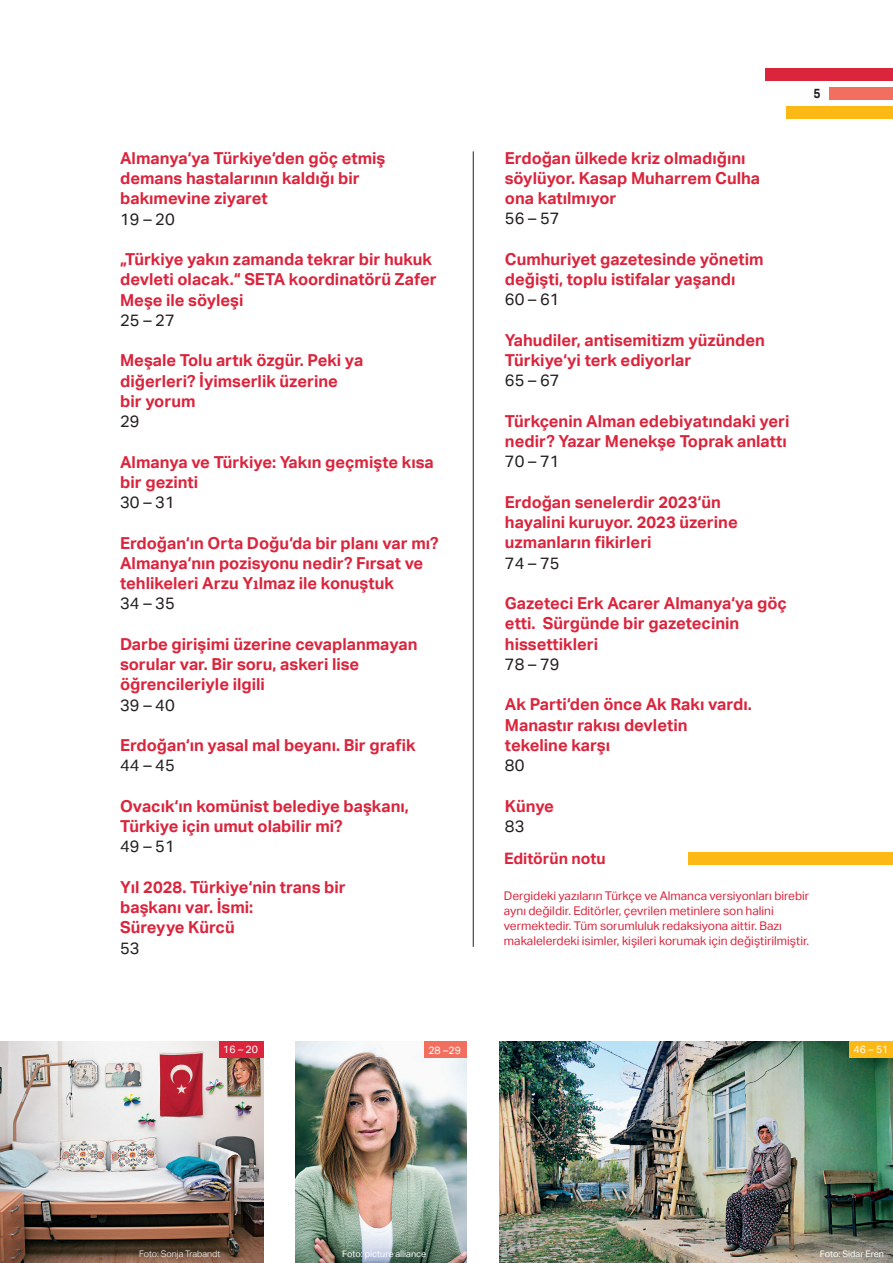
<style>
.page{position:relative;width:893px;height:1263px;background:#fff}
.page>*{position:absolute;margin:0;border:0;box-sizing:border-box;transform-origin:0 0}
.t1{font:700 16.5px/20.2px "Aktiv Grotesk";color:#da253d}
.t2{font:16.5px "Aktiv Grotesk";color:#231f20}
.t3{font:700 15.75px "Aktiv Grotesk";color:#da253d}
.t4{font:700 13.35px "Aktiv Grotesk";color:#231f20;scale:.91 1}
.t5{font:12px/15px "Aktiv Grotesk";color:#da253d}
.t6{font:10.5px "Aktiv Grotesk";color:#fff}
.t7{font:9px "Aktiv Grotesk";color:#fff}
.t8{font:300 9px "Aktiv Grotesk";color:#fff}
.s1{font-family:"Qua Text"}
.s2{font-weight:400;color:#231f20}
</style>
<div class="page">
<div style="left:765px;top:68px;width:128px;height:13px;background:#da253d"></div>
<div style="left:829px;top:87px;width:64px;height:13px;background:#f26f5f"></div>
<div style="left:787px;top:106px;width:106px;height:13px;background:#fcb814"></div>
<img style="left:0;top:1041px;width:264px;height:222px">
<img style="left:295px;top:1041px;width:172px;height:222px">
<img style="left:500px;top:1041px;width:393px;height:222px">
<hr style="left:473px;top:151px;width:1px;height:796px;background:#231f20">
<div style="left:424px;top:1042px;width:43px;height:16px;background:#f26f5f"></div>
<div style="left:849px;top:1041px;width:44px;height:16px;background:#fcb814"></div>
<div style="left:219px;top:1041px;width:45px;height:17px;background:#da253d"></div>
<div style="left:689px;top:852px;width:204px;height:13px;background:#fcb814"></div>
<p class="t1" style="left:120px;top:148px;width:267px">Almanya‘ya Türkiye‘den göç etmiş demans hastalarının kaldığı bir bakımevine ziyaret</p>
<p class="t2" style="left:120px;top:209px;width:56px">19 – 20</p>
<p class="t1" style="left:120px;top:249px;width:318px">„Türkiye yakın zamanda tekrar bir hukuk devleti olacak.“ SETA koordinatörü Zafer<br>Meşe ile söyleşi</p>
<p class="t2" style="left:120px;top:310px;width:56px">25 – 27</p>
<p class="t1" style="left:120px;top:351px;width:245px">Meşale Tolu artık özgür. Peki ya diğerleri? İyimserlik üzerine bir yorum</p>
<p class="t2" style="left:120px;top:412px;width:21px">29</p>
<p class="t1" style="left:120px;top:452px;width:315px">Almanya ve Türkiye: Yakın geçmişte kısa bir gezinti</p>
<p class="t2" style="left:120px;top:493px;width:56px">30 – 31</p>
<p class="t1" style="left:120px;top:533px;width:320px">Erdoğan‘ın Orta Doğu‘da bir planı var mı?<br>Almanya‘nın pozisyonu nedir? Fırsat ve tehlikeleri Arzu Y<span class="s1">ı</span>lmaz ile konuştuk<br><span class="s2">34 – 35</span></p>
<p class="t1" style="left:120px;top:634px;width:299px">Darbe girişimi üzerine cevaplanmayan sorular var. Bir soru, askeri lise öğrencileriyle ilgili</p>
<p class="t2" style="left:120px;top:695px;width:56px">39 – 40</p>
<p class="t1" style="left:120px;top:735px;width:297px">Erdoğan‘ın yasal mal beyanı. Bir grafik</p>
<p class="t2" style="left:120px;top:756px;width:56px">44 – 45</p>
<p class="t1" style="left:120px;top:796px;width:290px">Ovacık‘ın komünist belediye başkanı,<br>Türkiye için umut olabilir mi?</p>
<p class="t2" style="left:120px;top:837px;width:56px">49 – 51</p>
<p class="t1" style="left:120px;top:877px;width:227px">Yıl 2028. Türkiye‘nin trans bir başkanı var. İsmi:<br>Süreyye Kürcü</p>
<p class="t2" style="left:120px;top:938px;width:21px">53</p>
<p class="t1" style="left:505px;top:148px;width:257px">Erdoğan ülkede kriz olmadığını söylüyor. Kasap Muharrem Culha ona katılmıyor</p>
<p class="t2" style="left:505px;top:209px;width:56px">56 – 57</p>
<p class="t1" style="left:505px;top:249px;width:260px">Cumhuriyet gazetesinde yönetim değişti, toplu istifalar yaşandı</p>
<p class="t2" style="left:505px;top:290px;width:56px">60 – 61</p>
<p class="t1" style="left:505px;top:330px;width:261px">Yahudiler, antisemitizm yüzünden<br>Türkiye‘yi terk ediyorlar</p>
<p class="t2" style="left:505px;top:371px;width:56px">65 – 67</p>
<p class="t1" style="left:505px;top:411px;width:286px">Türkçenin Alman edebiyatındaki yeri nedir? Yazar Menekşe Toprak anlattı</p>
<p class="t2" style="left:505px;top:452px;width:56px">70 – 71</p>
<p class="t1" style="left:505px;top:492px;width:234px">Erdoğan senelerdir 2023‘ün hayalini kuruyor. 2023 üzerine uzmanların fikirleri</p>
<p class="t2" style="left:505px;top:553px;width:56px">74 – 75</p>
<p class="t1" style="left:505px;top:593px;width:283px">Gazeteci Erk Acarer Almanya‘ya göç etti. Sürgünde bir gazetecinin hissettikleri</p>
<p class="t2" style="left:505px;top:654px;width:56px">78 – 79</p>
<p class="t1" style="left:505px;top:694px;width:248px">Ak Parti‘den önce Ak Rakı vardı.<br>Manastır rakısı devletin tekeline karşı</p>
<p class="t2" style="left:505px;top:756px;width:21px">80</p>
<p class="t1" style="left:505px;top:796px;width:51px">Künye</p>
<p class="t2" style="left:505px;top:816px;width:21px">83</p>
<p class="t4" style="left:813px;top:86px;width:9px">5</p>
<p class="t3" style="left:504px;top:849px;width:103px">Editörün notu</p>
<p class="t5" style="left:504px;top:888px;width:307px">Dergideki yazıların Türkçe ve Almanca versiyonları birebir aynı değildir. Editörler, çevrilen metinlere son halini vermektedir. Tüm sorumluluk redaksiyona aittir. Bazı makalelerdeki isimler, kişileri korumak için değiştirilmiştir.</p>
<p class="t6" style="left:223px;top:1043px;width:36px">16 – 20</p>
<p class="t6" style="left:428px;top:1044px;width:34px">28 –29</p>
<p class="t6" style="left:854px;top:1043px;width:36px">46 – 51</p>
<p class="t8" style="left:139px;top:1249px;width:83px">Foto: Sonja Trabandt</p>
<p class="t7" style="left:342px;top:1249px;width:86px">Foto: picture alliance</p>
<p class="t7" style="left:820px;top:1249px;width:66px">Foto: Sidar Eren</p>
</div>
